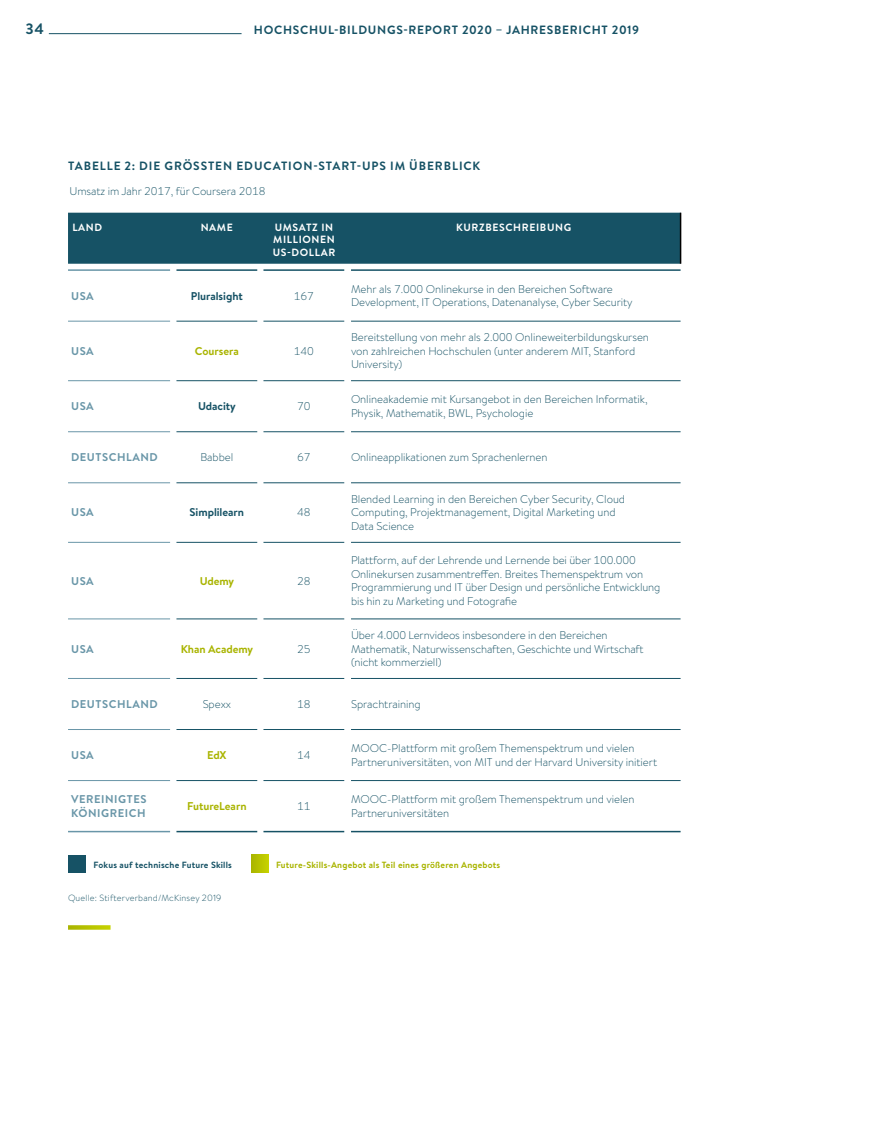
<style>
.page{position:relative;width:893px;height:1140px;background:#fff}
.page>*{position:absolute;margin:0;border:0;box-sizing:border-box;transform-origin:0 0}
.t1{font:700 15px "Brandon Text";color:#165265}
.t2{font:700 12px "Brandon Text";letter-spacing:.06em;color:#165265}
.t3{font:300 11.25px/13.5px "Brandon Text";letter-spacing:-.005em;color:#165265}
.t4{font:700 11.25px/13.5px "Brandon Text";letter-spacing:.05em;color:#6996a8}
.t5{font:700 11.25px "Brandon Text";letter-spacing:-.005em;color:#a9b400}
.t6{font:700 11.25px "Brandon Text";letter-spacing:-.005em;color:#165265}
.t7{font:700 10.5px/12.6px "Brandon Text";letter-spacing:.06em;color:#fff}
.t8{font:700 9px "Brandon Text";letter-spacing:.02em;color:#a9b400}
.t9{font:300 9px "Brandon Text";letter-spacing:.02em;color:#165265}
.t10{font:700 9px "Brandon Text";letter-spacing:.02em;color:#165265}
</style>
<div class="page">
<div style="left:68px;top:213px;width:612px;height:51px;background:#165265"></div>
<hr style="left:680px;top:213px;width:1px;height:51px;background:#000">
<hr style="left:176px;top:831px;width:81px;height:1px;background:#165265">
<hr style="left:263px;top:831px;width:81px;height:1px;background:#165265">
<hr style="left:351px;top:831px;width:330px;height:1px;background:#165265">
<hr style="left:263px;top:729px;width:81px;height:1px;background:#165265">
<hr style="left:176px;top:780px;width:81px;height:1px;background:#165265">
<hr style="left:263px;top:780px;width:81px;height:1px;background:#165265">
<hr style="left:351px;top:780px;width:330px;height:1px;background:#165265">
<hr style="left:176px;top:269px;width:81px;height:2px;background:#165265">
<hr style="left:263px;top:269px;width:81px;height:2px;background:#165265">
<hr style="left:351px;top:269px;width:330px;height:2px;background:#165265">
<hr style="left:68px;top:269px;width:102px;height:2px;background:#6996a8">
<hr style="left:68px;top:831px;width:102px;height:1px;background:#6996a8">
<hr style="left:176px;top:321px;width:81px;height:1px;background:#165265">
<hr style="left:176px;top:380px;width:81px;height:1px;background:#165265">
<hr style="left:176px;top:431px;width:81px;height:1px;background:#165265">
<hr style="left:176px;top:482px;width:81px;height:1px;background:#165265">
<hr style="left:176px;top:542px;width:81px;height:1px;background:#165265">
<hr style="left:176px;top:618px;width:81px;height:1px;background:#165265">
<hr style="left:176px;top:678px;width:81px;height:1px;background:#165265">
<hr style="left:176px;top:729px;width:81px;height:1px;background:#165265">
<hr style="left:263px;top:321px;width:81px;height:1px;background:#165265">
<hr style="left:263px;top:380px;width:81px;height:1px;background:#165265">
<hr style="left:263px;top:431px;width:81px;height:1px;background:#165265">
<hr style="left:263px;top:482px;width:81px;height:1px;background:#165265">
<hr style="left:263px;top:542px;width:81px;height:1px;background:#165265">
<hr style="left:263px;top:618px;width:81px;height:1px;background:#165265">
<hr style="left:263px;top:678px;width:81px;height:1px;background:#165265">
<hr style="left:351px;top:321px;width:330px;height:1px;background:#165265">
<hr style="left:351px;top:380px;width:330px;height:1px;background:#165265">
<hr style="left:351px;top:431px;width:330px;height:1px;background:#165265">
<hr style="left:351px;top:482px;width:330px;height:1px;background:#165265">
<hr style="left:351px;top:542px;width:330px;height:1px;background:#165265">
<hr style="left:351px;top:618px;width:330px;height:1px;background:#165265">
<hr style="left:351px;top:678px;width:330px;height:1px;background:#165265">
<hr style="left:351px;top:729px;width:330px;height:1px;background:#165265">
<hr style="left:68px;top:321px;width:102px;height:1px;background:#6996a8">
<hr style="left:68px;top:380px;width:102px;height:1px;background:#6996a8">
<hr style="left:68px;top:431px;width:102px;height:1px;background:#6996a8">
<hr style="left:68px;top:482px;width:102px;height:1px;background:#6996a8">
<hr style="left:68px;top:542px;width:102px;height:1px;background:#6996a8">
<hr style="left:68px;top:618px;width:102px;height:1px;background:#6996a8">
<hr style="left:68px;top:678px;width:102px;height:1px;background:#6996a8">
<hr style="left:68px;top:729px;width:102px;height:1px;background:#6996a8">
<hr style="left:68px;top:780px;width:102px;height:1px;background:#6996a8">
<hr style="left:49px;top:33px;width:193px;height:1px;background:#165265">
<svg style="left:251px;top:855px;width:17px;height:17px"></svg>
<div style="left:68px;top:855px;width:17px;height:17px;background:#165265"></div>
<svg style="left:68px;top:925px;width:43px;height:4px"></svg>
<h1 class="t1" style="left:26px;top:18px;width:20px">34</h1>
<p class="t2" style="left:254px;top:21px;width:387px">HOCHSCHUL-BILDUNGS-REPORT 2020 – JAHRESBERICHT 2019</p>
<p class="t2" style="left:68px;top:158px;width:414px">TABELLE 2: DIE GRÖSSTEN EDUCATION-START-UPS IM ÜBERBLICK</p>
<p class="t3" style="left:70px;top:184px;width:197px">Umsatz im Jahr 2017, für Coursera 2018</p>
<p class="t7" style="left:72px;top:220px;width:31px">LAND</p>
<p class="t7" style="left:201px;top:220px;width:34px">NAME</p>
<p class="t7" style="left:273px;top:220px;width:64px">UMSATZ IN<br>MILLIONEN<br>US-DOLLAR</p>
<p class="t7" style="left:456px;top:220px;width:117px">KURZBESCHREIBUNG</p>
<p class="t4" style="left:71px;top:289px;width:24px">USA</p>
<p class="t6" style="left:191px;top:288px;width:53px">Pluralsight</p>
<p class="t3" style="left:294px;top:288px;width:22px">167</p>
<p class="t3" style="left:351px;top:282px;width:283px">Mehr als 7.000 Onlinekurse in den Bereichen Software<br>Development, IT Operations, Datenanalyse, Cyber Security</p>
<p class="t4" style="left:71px;top:344px;width:24px">USA</p>
<p class="t5" style="left:195px;top:343px;width:45px">Coursera</p>
<p class="t3" style="left:294px;top:344px;width:22px">140</p>
<p class="t3" style="left:351px;top:330px;width:299px">Bereitstellung von mehr als 2.000 Onlineweiterbildungskursen von zahlreichen Hochschulen (unter anderem MIT, Stanford<br>University)</p>
<p class="t4" style="left:71px;top:399px;width:24px">USA</p>
<p class="t6" style="left:198px;top:398px;width:39px">Udacity</p>
<p class="t3" style="left:297px;top:399px;width:15px">70</p>
<p class="t3" style="left:351px;top:392px;width:298px">Onlineakademie mit Kursangebot in den Bereichen Informatik,<br>Physik, Mathematik, BWL, Psychologie</p>
<p class="t4" style="left:71px;top:450px;width:88px">DEUTSCHLAND</p>
<p class="t3" style="left:200px;top:450px;width:34px">Babbel</p>
<p class="t3" style="left:297px;top:450px;width:15px">67</p>
<p class="t3" style="left:351px;top:450px;width:198px">Onlineapplikationen zum Sprachenlernen</p>
<p class="t4" style="left:71px;top:505px;width:24px">USA</p>
<p class="t6" style="left:190px;top:505px;width:56px">Simplilearn</p>
<p class="t3" style="left:297px;top:505px;width:15px">48</p>
<p class="t4" style="left:71px;top:573px;width:24px">USA</p>
<p class="t5" style="left:200px;top:573px;width:36px">Udemy</p>
<p class="t3" style="left:297px;top:573px;width:15px">28</p>
<p class="t4" style="left:71px;top:641px;width:24px">USA</p>
<p class="t5" style="left:181px;top:641px;width:74px">Khan Academy</p>
<p class="t3" style="left:297px;top:641px;width:15px">25</p>
<p class="t3" style="left:351px;top:492px;width:276px">Blended Learning in den Bereichen Cyber Security, Cloud<br>Computing, Projektmanagement, Digital Marketing und<br>Data Science</p>
<p class="t3" style="left:351px;top:553px;width:311px">Plattform, auf der Lehrende und Lernende bei über 100.000<br>Onlinekursen zusammentreffen. Breites Themenspektrum von Programmierung und IT über Design und persönliche Entwicklung bis hin zu Marketing und Fotografie</p>
<p class="t3" style="left:351px;top:628px;width:294px">Über 4.000 Lernvideos insbesondere in den Bereichen<br>Mathematik, Naturwissenschaften, Geschichte und Wirtschaft (nicht kommerziell)</p>
<p class="t4" style="left:71px;top:697px;width:88px">DEUTSCHLAND</p>
<p class="t3" style="left:203px;top:697px;width:30px">Spexx</p>
<p class="t3" style="left:297px;top:697px;width:15px">18</p>
<p class="t3" style="left:351px;top:697px;width:71px">Sprachtraining</p>
<p class="t4" style="left:71px;top:748px;width:24px">USA</p>
<p class="t5" style="left:207px;top:747px;width:21px">EdX</p>
<p class="t3" style="left:297px;top:748px;width:15px">14</p>
<p class="t3" style="left:351px;top:741px;width:308px">MOOC-Plattform mit großem Themenspektrum und vielen<br>Partneruniversitäten, von MIT und der Harvard University initiert</p>
<p class="t4" style="left:71px;top:792px;width:77px">VEREINIGTES<br>KÖNIGREICH</p>
<p class="t5" style="left:187px;top:798px;width:61px">FutureLearn</p>
<p class="t3" style="left:297px;top:799px;width:15px">11</p>
<p class="t3" style="left:351px;top:792px;width:285px">MOOC-Plattform mit großem Themenspektrum und vielen<br>Partneruniversitäten</p>
<p class="t10" style="left:94px;top:858px;width:140px">Fokus auf technische Future Skills</p>
<p class="t8" style="left:276px;top:858px;width:226px">Future-Skills-Angebot als Teil eines größeren Angebots</p>
<p class="t9" style="left:68px;top:892px;width:155px">Quelle: Stifterverband/McKinsey 2019</p>
</div>
